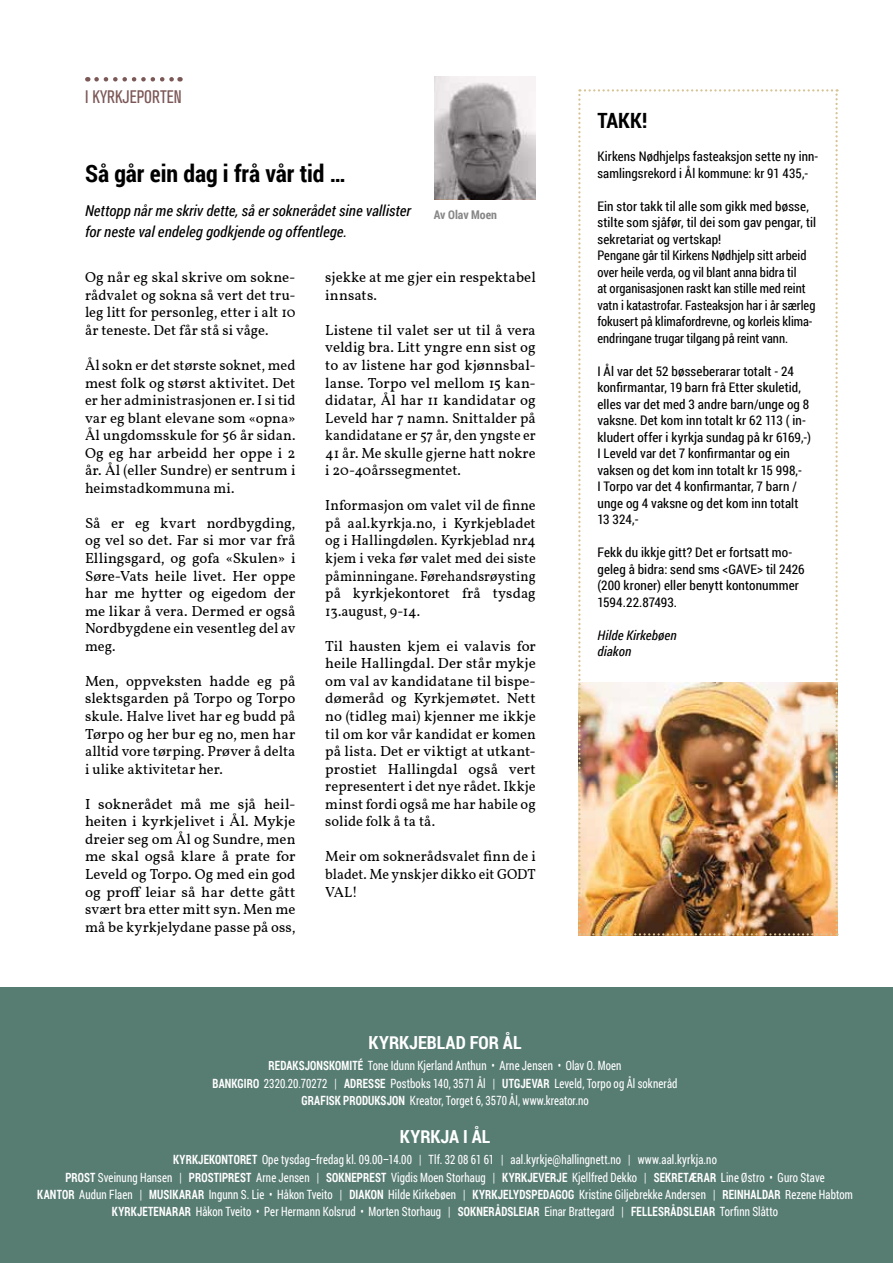
<style>
.page{position:relative;width:893px;height:1263px;background:#fff}
.page>*{position:absolute;margin:0;border:0;box-sizing:border-box;transform-origin:0 0}
.t1{font:700 24px "Roboto Condensed";letter-spacing:-.005em;color:#000}
.t2{font:700 21px "Roboto Condensed";color:#000}
.t3{font:700 18px "Roboto Condensed";color:#fff}
.t4{font:condensed 18px "Akzidenz Grotesk BE";color:#7b5756}
.t5{font:italic 15px/21px "Roboto Condensed";letter-spacing:.005em;color:#000}
.t6{font:14.55px/17.5px "Vollkorn";color:#000;text-align:justify}
.t7{font:14.55px/17.5px "Vollkorn";color:#000;text-align:justify;scale:1.05 1}
.t8{font:13.2px/16.5px "Roboto Condensed";letter-spacing:.01em;color:#000}
.t9{font:italic 13.2px/16.5px "Roboto Condensed";letter-spacing:.01em;color:#000}
.t10{font:12.75px/17.2px "Roboto Condensed";letter-spacing:.01em;color:#fff;text-align:center;scale:.85 1}
.t11{font:700 12px "Roboto Condensed";color:#878787}
.s1{font-weight:700}
</style>
<div class="page">
<img style="left:578px;top:89px;width:260px;height:846px">
<svg style="left:97px;top:77px;width:84px;height:5px"></svg>
<div style="left:0;top:987px;width:893px;height:276px;background:#577c72"></div>
<svg style="left:434px;top:77px;width:102px;height:122px;background:#a4a0a1"></svg>
<p class="t4" style="left:85px;top:87px;width:98px">I KYRKJEPORTEN</p>
<h1 class="t1" style="left:85px;top:157px;width:262px">Så går ein dag i frå vår tid …</h1>
<p class="t5" style="left:85px;top:200px;width:327px">Nettopp når me skriv dette, så er soknerådet sine vallister for neste val endeleg godkjende og offentlege.</p>
<p class="t6" style="left:85px;top:269px;width:212px">Og når eg skal skrive om sokne&shy;rådvalet og sokna så vert det tru&shy;leg litt for personleg, etter i alt 10 år teneste. Det får stå si våge.</p>
<p class="t6" style="left:85px;top:357px;width:212px">Ål sokn er det største soknet, med mest folk og størst aktivitet. Det er her administrasjonen er. I si tid var eg blant elevane som «opna» Ål ungdomsskule for 56 år sidan.<br>Og eg har arbeidd her oppe i 2 år. Ål (eller Sundre) er sentrum i heimstadkommuna mi.</p>
<p class="t6" style="left:85px;top:515px;width:212px">Så er eg kvart nordbygding, og vel so det. Far si mor var frå Ellingsgard, og gofa «Skulen» i Søre-Vats heile livet. Her oppe har me hytter og eigedom der me likar å vera. Dermed er også Nordbygdene ein vesentleg del av meg.</p>
<p class="t6" style="left:85px;top:672px;width:212px">Men, oppveksten hadde eg på slektsgarden på Torpo og Torpo skule. Halve livet har eg budd på Tørpo og her bur eg no, men har alltid vore tørping. Prøver å delta i ulike aktivitetar her.</p>
<p class="t7" style="left:85px;top:795px;width:202px">I soknerådet må me sjå heil&shy;heiten i kyrkjelivet i Ål. Mykje dreier seg om Ål og Sundre, men me skal også klare å prate for Leveld og Torpo. Og med ein god og proff leiar så har dette gått svært bra etter mitt syn. Men me må be kyrkjelydane passe på oss,</p>
<p class="t11" style="left:434px;top:206px;width:65px">Av Olav Moen</p>
<p class="t6" style="left:325px;top:269px;width:212px">sjekke at me gjer ein respektabel innsats.</p>
<p class="t6" style="left:325px;top:321px;width:212px">Listene til valet ser ut til å vera veldig bra. Litt yngre enn sist og to av listene har god kjønnsbal&shy;lanse. Torpo vel mellom 15 kan&shy;didatar, Ål har 11 kandidatar og Leveld har 7 namn. Snittalder på kandidatane er 57 år, den yngste er 41 år. Me skulle gjerne hatt nokre i 20-40årssegmentet.</p>
<p class="t6" style="left:325px;top:497px;width:212px">Informasjon om valet vil de finne på aal.kyrkja.no, i Kyrkjebladet og i Hallingdølen. Kyrkjeblad nr4 kjem i veka før valet med dei siste påminningane. Førehandsrøysting på kyrkjekontoret frå tysdag 13.august, 9-14.</p>
<p class="t6" style="left:325px;top:637px;width:212px">Til hausten kjem ei valavis for heile Hallingdal. Der står mykje om val av kandidatane til bispe&shy;dømeråd og Kyrkjemøtet. Nett no (tidleg mai) kjenner me ikkje til om kor vår kandidat er komen på lista. Det er viktigt at utkant&shy;prostiet Hallingdal også vert representert i det nye rådet. Ikkje minst fordi også me har habile og solide folk å ta tå.</p>
<p class="t6" style="left:325px;top:848px;width:212px">Meir om soknerådsvalet finn de i bladet. Me ynskjer dikko eit GODT VAL!</p>
<h2 class="t2" style="left:597px;top:106px;width:51px">TAKK!</h2>
<p class="t8" style="left:597px;top:148px;width:222px">Kirkens Nødhjelps fasteaksjon sette ny inn&shy;samlingsrekord i Ål kommune: kr 91 435,-</p>
<p class="t8" style="left:597px;top:197px;width:220px">Ein stor takk til alle som gikk med bøsse, stilte som sjåfør, til dei som gav pengar, til sekretariat og vertskap!<br>Pengane går til Kirkens Nødhjelp sitt arbeid over heile verda, og vil blant anna bidra til<br>at organisasjonen raskt kan stille med reint vatn i katastrofar. Fasteaksjon har i år særleg fokusert på klimafordrevne, og korleis klima&shy;endringane trugar tilgang på reint vann.</p>
<p class="t8" style="left:597px;top:362px;width:215px">I Ål var det 52 bøsseberarar totalt - 24 konfirmantar, 19 barn frå Etter skuletid, elles var det med 3 andre barn/unge og 8 vaksne. Det kom inn totalt kr 62 113 ( in&shy;kludert offer i kyrkja sundag på kr 6169,-)<br>I Leveld var det 7 konfirmantar og ein vaksen og det kom inn totalt kr 15 998,-<br>I Torpo var det 4 konfirmantar, 7 barn / unge og 4 vaksne og det kom inn totalt 13 324,-</p>
<p class="t8" style="left:597px;top:544px;width:209px">Fekk du ikkje gitt? Det er fortsatt mo&shy;geleg å bidra: send sms &lt;GAVE&gt; til 2426 (200 kroner) eller benytt kontonummer<br>1594.22.87493.</p>
<p class="t9" style="left:597px;top:626px;width:81px">Hilde Kirkebøen diakon</p>
<p class="t3" style="left:368px;top:1030px;width:155px">KYRKJEBLAD FOR ÅL</p>
<p class="t10" style="left:213px;top:1057px;width:548px"><span class="s1">REDAKSJONSKOMITÉ</span> Tone Idunn Kjerland Anthun • Arne Jensen • Olav O. Moen<br><span class="s1">BANKGIRO</span> 2320.20.70272 | <span class="s1">ADRESSE</span> Postboks 140, 3571 Ål | <span class="s1">UTGJEVAR</span> Leveld, Torpo og Ål sokneråd<br><span class="s1">GRAFISK PRODUKSJON</span> Kreator, Torget 6, 3570 Ål, www.kreator.no</p>
<p class="t3" style="left:400px;top:1124px;width:92px">KYRKJA I ÅL</p>
<p class="t10" style="left:37px;top:1151px;width:961px"><span class="s1">KYRKJEKONTORET</span> Ope tysdag–fredag kl. 09.00–14.00 | Tlf. 32 08 61 61 | aal.kyrkje@hallingnett.no | www.aal.kyrkja.no<br><span class="s1">PROST</span> Sveinung Hansen | <span class="s1">PROSTIPREST</span> Arne Jensen | <span class="s1">SOKNEPREST</span> Vigdis Moen Storhaug | <span class="s1">KYRKJEVERJE</span> Kjellfred Dekko | <span class="s1">SEKRETÆRAR</span> Line Østro • Guro Stave<br><span class="s1">KANTOR</span> Audun Flaen | <span class="s1">MUSIKARAR</span> Ingunn S. Lie • Håkon Tveito | <span class="s1">DIAKON</span> Hilde Kirkebøen | <span class="s1">KYRKJELYDSPEDAGOG</span> Kristine Giljebrekke Andersen | <span class="s1">REINHALDAR</span> Rezene Habtom <span class="s1">KYRKJETENARAR</span> Håkon Tveito • Per Hermann Kolsrud • Morten Storhaug | <span class="s1">SOKNERÅDSLEIAR</span> Einar Brattegard | <span class="s1">FELLESRÅDSLEIAR</span> Torfinn Slåtto</p>
</div>
